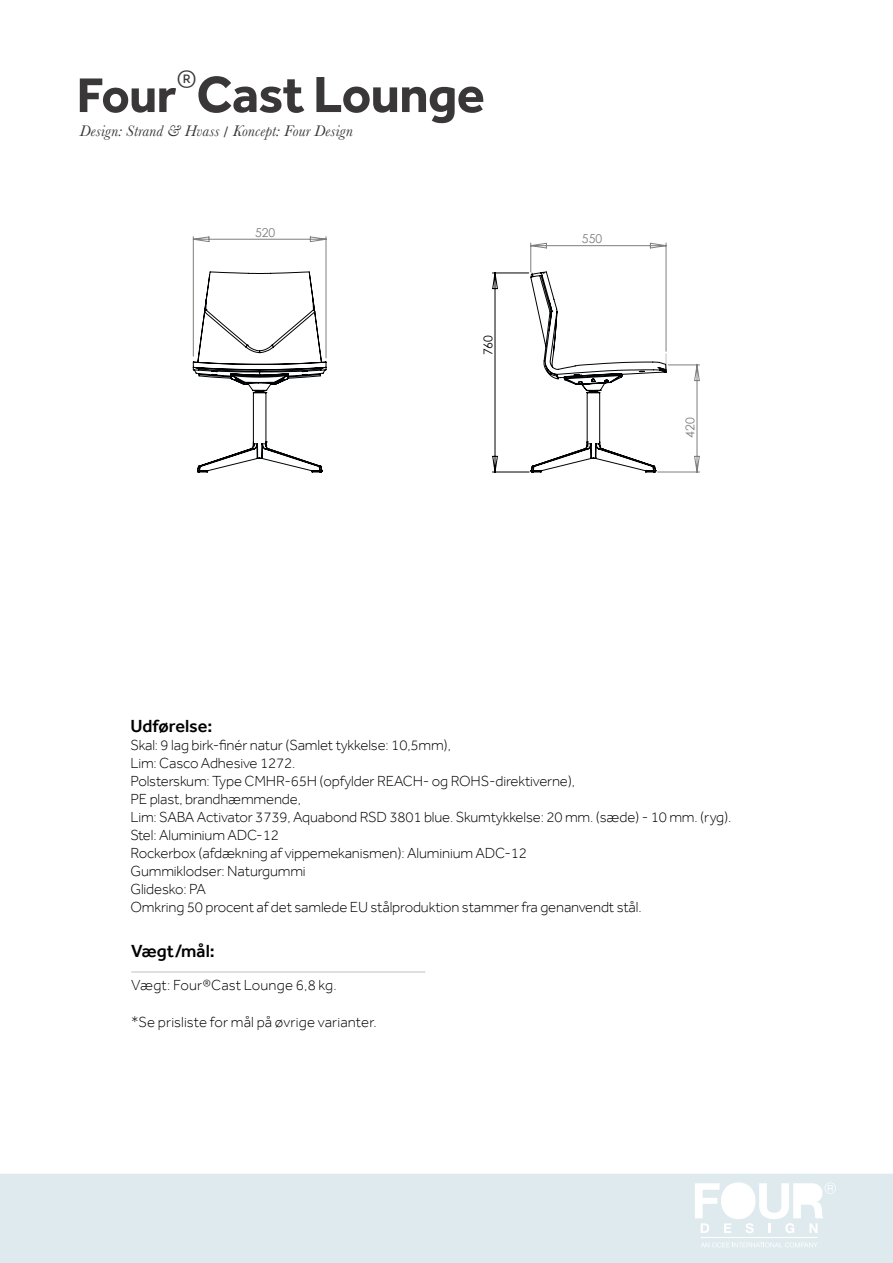
<style>
.page{position:relative;width:893px;height:1263px;background:#fff}
.page>*{position:absolute;margin:0;border:0;box-sizing:border-box;transform-origin:0 0}
.t1{font:700 52.5px "Effra";letter-spacing:-.015em;color:#393738}
.t2{font:500 18px "Effra";color:#000}
.t3{font:italic 16.05px "Baskerville";letter-spacing:.015em;color:#393738}
.t4{font:300 15px/18px "Effra";letter-spacing:-.01em;color:#000}
.t5{font:300 15px "Effra";letter-spacing:.01em;color:#000}
.t6{font:12.15px "Century Gothic";color:#7d7f7d}
.t7{font:12.15px "Century Gothic";color:#000204}
.s1{font-size:50.25px}
</style>
<div class="page">
<hr style="left:131px;top:971px;width:294px;height:1px;background:#c0c1c2">
<div style="left:0;top:1174px;width:893px;height:89px;background:#dfeaef"></div>
<hr style="left:701px;top:1237px;width:116px;height:1px;background:#fff">
<svg style="left:695px;top:1182px;width:141px;height:51px"></svg>
<svg style="left:701px;top:1242px;width:117px;height:5px"></svg>
<svg style="left:193px;top:236px;width:134px;height:237px"></svg>
<svg style="left:492px;top:243px;width:208px;height:230px"></svg>
<h1 class="t1" style="left:77px;top:63px;width:410px"><span class="s1">Four</span><sup>®</sup>Cast Lounge</h1>
<p class="t3" style="left:80px;top:120px;width:275px">Design: Strand &amp; Hvass /Koncept: Four Design</p>
<p class="t6" style="left:255px;top:224px;width:22px">520</p>
<p class="t7" style="left:479px;top:355px;width:22px;rotate:-90deg">760</p>
<p class="t6" style="left:582px;top:230px;width:22px">550</p>
<p class="t6" style="left:681px;top:438px;width:22px;rotate:-90deg">420</p>
<p class="t2" style="left:130px;top:715px;width:84px">Udførelse:</p>
<p class="t4" style="left:130px;top:735px;width:602px">Skal: 9 lag birk-finér natur (Samlet tykkelse: 10,5mm),<br>Lim: Casco Adhesive 1272.<br>Polsterskum: Type CMHR-65H (opfylder REACH- og ROHS-direktiverne),<br>PE plast, brandhæmmende,<br>Lim: SABA Activator 3739, Aquabond RSD 3801 blue. Skumtykkelse: 20 mm. (sæde) - 10 mm. (ryg).<br>Stel: Aluminium ADC-12<br>Rockerbox (afdækning af vippemekanismen): Aluminium ADC-12<br>Gummiklodser: Naturgummi<br>Glidesko: PA<br>Omkring 50 procent af det samlede EU stålproduktion stammer fra genanvendt stål.</p>
<p class="t2" style="left:131px;top:941px;width:85px">Vægt/mål:</p>
<p class="t5" style="left:131px;top:976px;width:207px">Vægt: Four®Cast Lounge 6,8 kg.</p>
<p class="t4" style="left:131px;top:1012px;width:247px">*Se prisliste for mål på øvrige varianter.</p>
</div>
